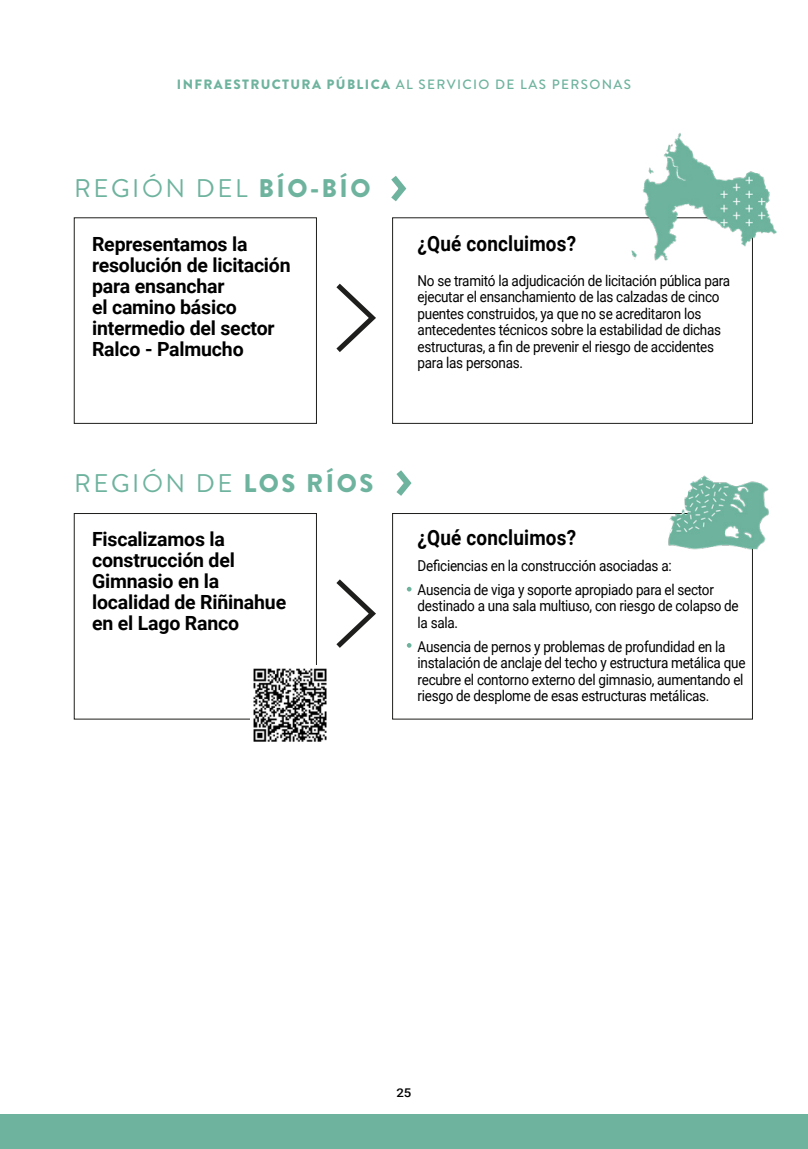
<style>
.page{position:relative;width:808px;height:1149px;background:#fff}
.page>*{position:absolute;margin:0;border:0;box-sizing:border-box;transform-origin:0 0}
.t1{font:25.5px "Brandon Grotesque";letter-spacing:.1em;color:#6eb39e}
.t2{font:700 21px "Roboto";letter-spacing:.01em;color:#000;scale:.9 1}
.t3{font:700 19.5px/21px "Roboto";letter-spacing:-.01em;color:#000}
.t4{font:15px/16.5px "Roboto";letter-spacing:-.02em;color:#000;scale:.9 1}
.t5{font:500 13.5px "Brandon Grotesque";letter-spacing:.1em;color:#6eb39e}
.t6{font:500 12px "Roboto";color:#000;scale:1.1 1}
.s1{font-weight:900}
</style>
<div class="page">
<svg style="left:74px;top:217px;width:679px;height:207px"></svg>
<svg style="left:74px;top:513px;width:679px;height:206px"></svg>
<svg style="left:391px;top:176px;width:16px;height:26px"></svg>
<svg style="left:396px;top:470px;width:16px;height:26px"></svg>
<svg style="left:407px;top:586px;width:4px;height:5px"></svg>
<svg style="left:407px;top:642px;width:4px;height:5px"></svg>
<img style="left:657px;top:475px;width:112px;height:116px">
<div style="left:0;top:1114px;width:808px;height:34px;background:#6eb39e"></div>
<img style="left:251px;top:665px;width:79px;height:77px">
<img style="left:614px;top:133px;width:163px;height:145px">
<p class="t5" style="left:177px;top:75px;width:456px"><span class="s1">INFRAESTRUCTURA PÚBLICA</span> AL SERVICIO DE LAS PERSONAS</p>
<h1 class="t1" style="left:74px;top:170px;width:298px">REGIÓN DEL <span class="s1">BÍO-BÍO</span></h1>
<h3 class="t3" style="left:92px;top:232px;width:200px">Representamos la resolución de licitación para ensanchar<br>el camino básico intermedio del sector<br>Ralco - Palmucho</h3>
<h1 class="t1" style="left:74px;top:466px;width:301px">REGIÓN DE <span class="s1">LOS RÍOS</span></h1>
<h3 class="t3" style="left:92px;top:527px;width:196px">Fiscalizamos la construcción del<br>Gimnasio en la localidad de Riñinahue en el Lago Ranco</h3>
<h2 class="t2" style="left:418px;top:229px;width:178px">¿Qué concluimos?</h2>
<p class="t4" style="left:418px;top:271px;width:349px">No se tramitó la adjudicación de licitación pública para ejecutar el ensanchamiento de las calzadas de cinco puentes construidos, ya que no se acreditaron los antecedentes técnicos sobre la estabilidad de dichas estructuras, a fin de prevenir el riesgo de accidentes para las personas.</p>
<h2 class="t2" style="left:418px;top:523px;width:178px">¿Qué concluimos?</h2>
<p class="t4" style="left:418px;top:553px;width:331px;line-height:23.5px">Deficiencias en la construcción asociadas a:<br>Ausencia de viga y soporte apropiado para el sector</p>
<p class="t4" style="left:418px;top:597px;width:358px">destinado a una sala multiuso, con riesgo de colapso de la sala.</p>
<p class="t4" style="left:418px;top:637px;width:366px">Ausencia de pernos y problemas de profundidad en la instalación de anclaje del techo y estructura metálica que recubre el contorno externo del gimnasio, aumentando el riesgo de desplome de esas estructuras metálicas.</p>
<p class="t6" style="left:396px;top:1083px;width:15px">25</p>
</div>
